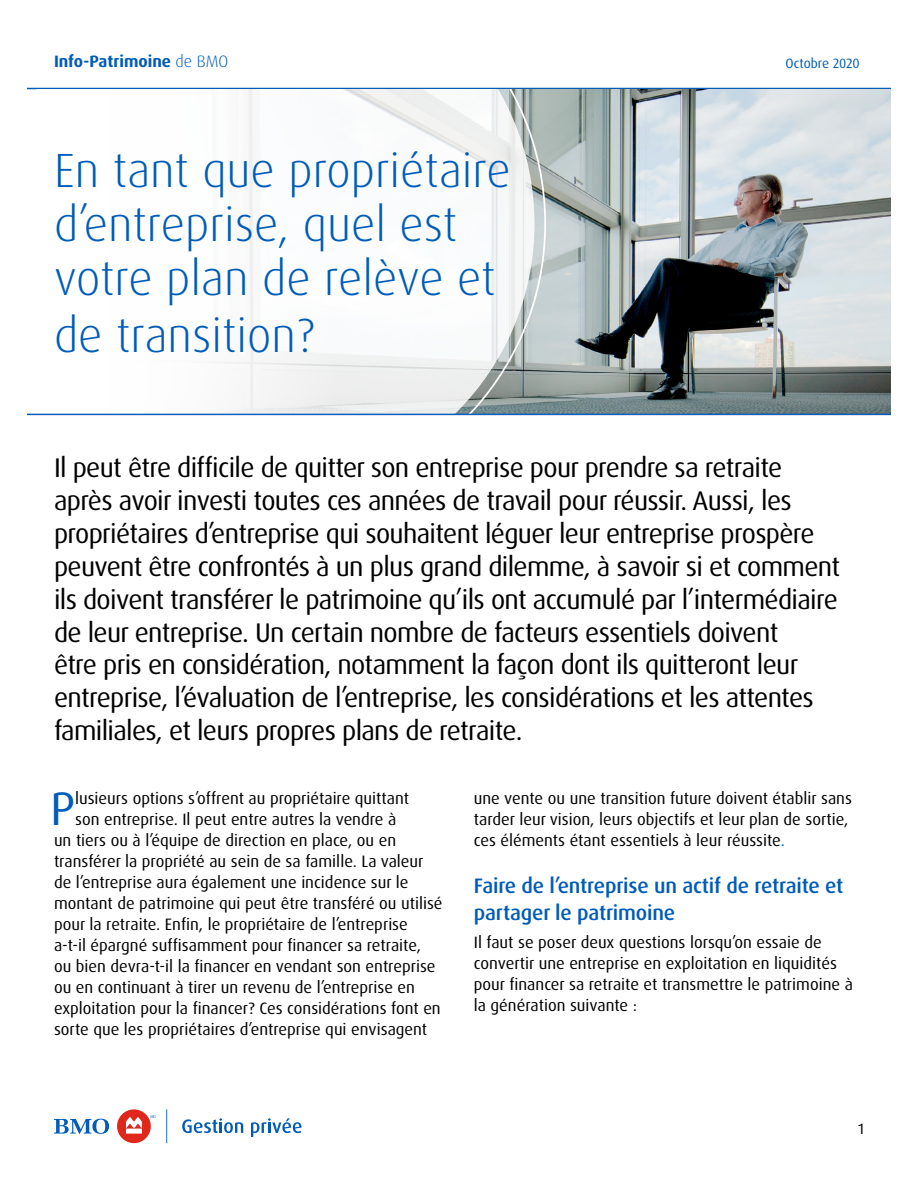
<style>
.page{position:relative;width:918px;height:1188px;background:#fff}
.page>*{position:absolute;margin:0;border:0;box-sizing:border-box;transform-origin:0 0}
.t1{font:300 48px/55.1px "Dax Pro";color:#005cb9}
.t2{font:46.95px "Dax Pro";color:#005cb9}
.t3{font:27px/33px "Dax Pro";letter-spacing:-.025em;color:#000}
.t4{font:500 21px/27px "Dax Pro";letter-spacing:-.01em;color:#005cb9}
.t5{font:16.5px/21px "Dax Pro";color:#000}
.t6{font:700 16.5px "Dax Pro";color:#005cb9}
.t7{font:15px "Dax Pro";color:#000}
.t8{font:13.5px "Dax Pro";letter-spacing:-.005em;color:#005cb9}
.s1{font-weight:300}
.s2{color:#005cb9}
</style>
<div class="page">
<div style="left:117px;top:1109px;width:34px;height:34px;background:#df271c;border-radius:50%"></div>
<svg style="left:126px;top:1117px;width:16px;height:17px"></svg>
<svg style="left:182px;top:1118px;width:61px;height:15px"></svg>
<svg style="left:251px;top:1118px;width:51px;height:19px"></svg>
<svg style="left:166px;top:1109px;width:1px;height:34px"></svg>
<svg style="left:54px;top:1119px;width:55px;height:15px"></svg>
<svg style="left:151px;top:1115px;width:5px;height:3px"></svg>
<hr style="left:27px;top:88px;width:864px;height:1px;background:#005cb9">
<img style="left:546px;top:89px;width:345px;height:325px">
<svg style="left:27px;top:89px;width:519px;height:325px"></svg>
<hr style="left:27px;top:414px;width:864px;height:1px;background:#005cb9">
<p class="t6" style="left:54px;top:51px;width:176px">Info-Patrimoine <span class="s1">de BMO</span></p>
<p class="t8" style="left:786px;top:54px;width:76px">Octobre 2020</p>
<p class="t1" style="left:54px;top:143px;width:458px">En tant que propriétaire d’entreprise, quel est votre plan de relève et de transition?</p>
<p class="t3" style="left:54px;top:451px;width:788px">Il peut être difficile de quitter son entreprise pour prendre sa retraite après avoir investi toutes ces années de travail pour réussir. Aussi, les propriétaires d’entreprise qui souhaitent léguer leur entreprise prospère peuvent être confrontés à un plus grand dilemme, à savoir si et comment ils doivent transférer le patrimoine qu’ils ont accumulé par l’intermédiaire de leur entreprise. Un certain nombre de facteurs essentiels doivent<br>être pris en considération, notamment la façon dont ils quitteront leur entreprise, l’évaluation de l’entreprise, les considérations et les attentes familiales, et leurs propres plans de retraite.</p>
<p class="t2" style="left:50px;top:778px;width:26px">P</p>
<p class="t5" style="left:75px;top:788px;width:336px">lusieurs options s’offrent au propriétaire quittant</p>
<p class="t5" style="left:75px;top:809px;width:323px">son entreprise. Il peut entre autres la vendre à</p>
<p class="t5" style="left:54px;top:830px;width:344px">un tiers ou à l’équipe de direction en place, ou en</p>
<p class="t5" style="left:54px;top:851px;width:371px">transférer la propriété au sein de sa famille. La valeur</p>
<p class="t5" style="left:54px;top:872px;width:356px">de l’entreprise aura également une incidence sur le</p>
<p class="t5" style="left:54px;top:893px;width:390px">montant de patrimoine qui peut être transféré ou utilisé</p>
<p class="t5" style="left:54px;top:914px;width:355px">pour la retraite. Enfin, le propriétaire de l’entreprise</p>
<p class="t5" style="left:54px;top:935px;width:369px">a-t-il épargné suffisamment pour financer sa retraite,</p>
<p class="t5" style="left:54px;top:956px;width:383px">ou bien devra-t-il la financer en vendant son entreprise</p>
<p class="t5" style="left:54px;top:977px;width:363px">ou en continuant à tirer un revenu de l’entreprise en</p>
<p class="t5" style="left:54px;top:998px;width:388px">exploitation pour la financer? Ces considérations font en</p>
<p class="t5" style="left:54px;top:1019px;width:375px">sorte que les propriétaires d’entreprise qui envisagent</p>
<p class="t5" style="left:474px;top:788px;width:380px">une vente ou une transition future doivent établir sans tarder leur vision, leurs objectifs et leur plan de sortie, ces éléments étant essentiels à leur réussite<span class="s2">.</span></p>
<h1 class="t4" style="left:474px;top:872px;width:371px">Faire de l’entreprise un actif de retraite et partager le patrimoine</h1>
<p class="t5" style="left:474px;top:932px;width:381px">Il faut se poser deux questions lorsqu’on essaie de convertir une entreprise en exploitation en liquidités pour financer sa retraite et transmettre le patrimoine à la génération suivante :</p>
<p class="t7" style="left:858px;top:1119px;width:7px">1</p>
</div>
